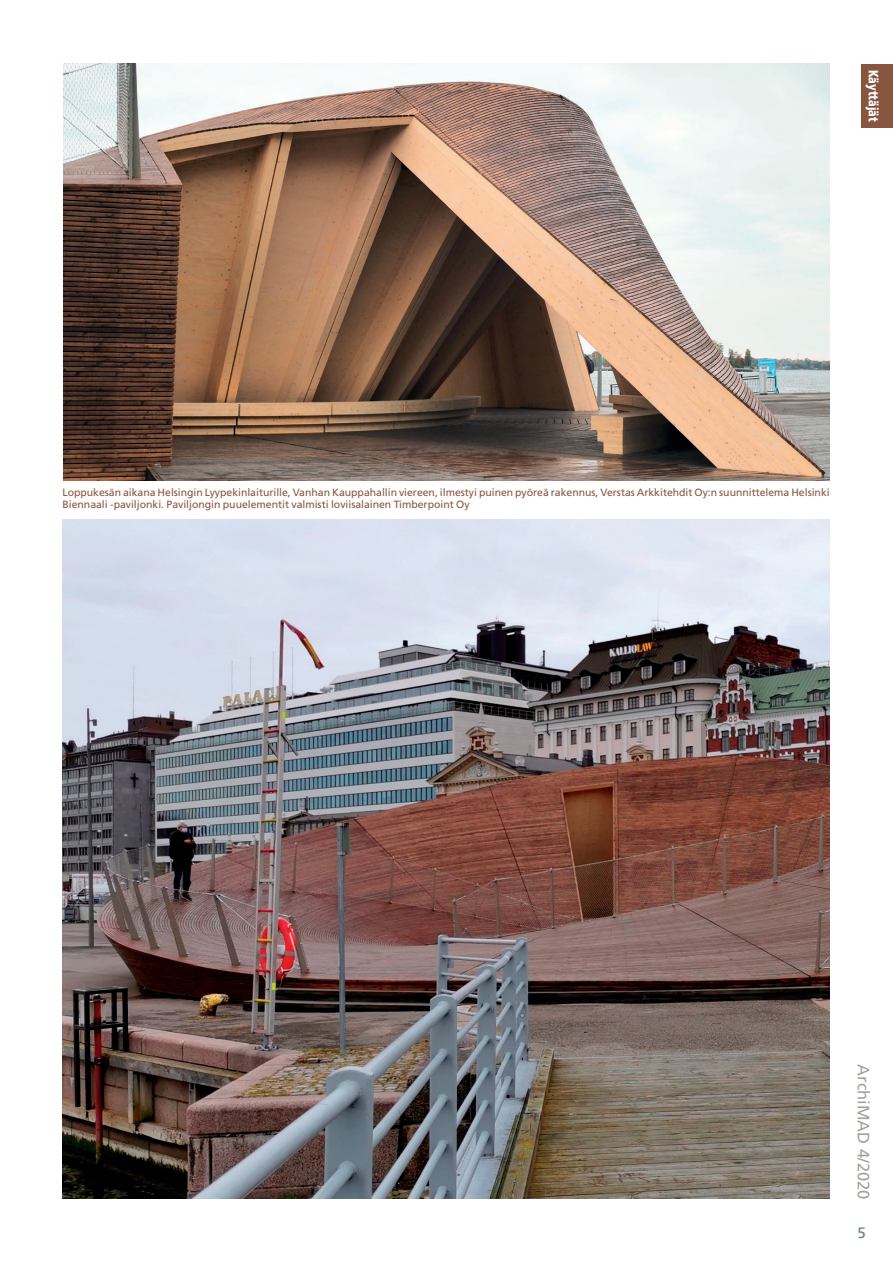
<style>
.page{position:relative;width:893px;height:1263px;background:#fff}
.page>*{position:absolute;margin:0;border:0;box-sizing:border-box;transform-origin:0 0}
.t1{font:16.5px "Frutiger";color:#9da49a}
.t2{font:15px "Frutiger";color:#667979}
.t3{font:900 13.5px "Frutiger";color:#fff;scale:.8 1}
.t4{font:10.5px/12px "Frutiger";letter-spacing:-.005em;color:#885541}
</style>
<div class="page">
<img style="left:63px;top:520px;width:766px;height:678px">
<img style="left:64px;top:64px;width:765px;height:416px">
<div style="left:861px;top:64px;width:32px;height:64px;background:#885541"></div>
<p class="t3" style="left:882px;top:70px;width:61px;rotate:90deg">Käyttäjä</p>
<p class="t3" style="left:882px;top:70px;width:66px;rotate:90deg">Ohjelmat</p>
<p class="t4" style="left:63px;top:486px;width:769px">Loppukesän aikana Helsingin Lyypekinlaiturille, Vanhan Kauppahallin viereen, ilmestyi puinen pyöreä rakennus, Verstas Arkkitehdit Oy:n suunnittelema Helsinki<br>Biennaali -paviljonki. Paviljongin puuelementit valmisti loviisalainen Timberpoint Oy</p>
<h1 class="t1" style="left:873px;top:1064px;width:136px;rotate:90deg">ArchiMAD 4/2020</h1>
<h2 class="t2" style="left:858px;top:1224px;width:10px">5</h2>
</div>
